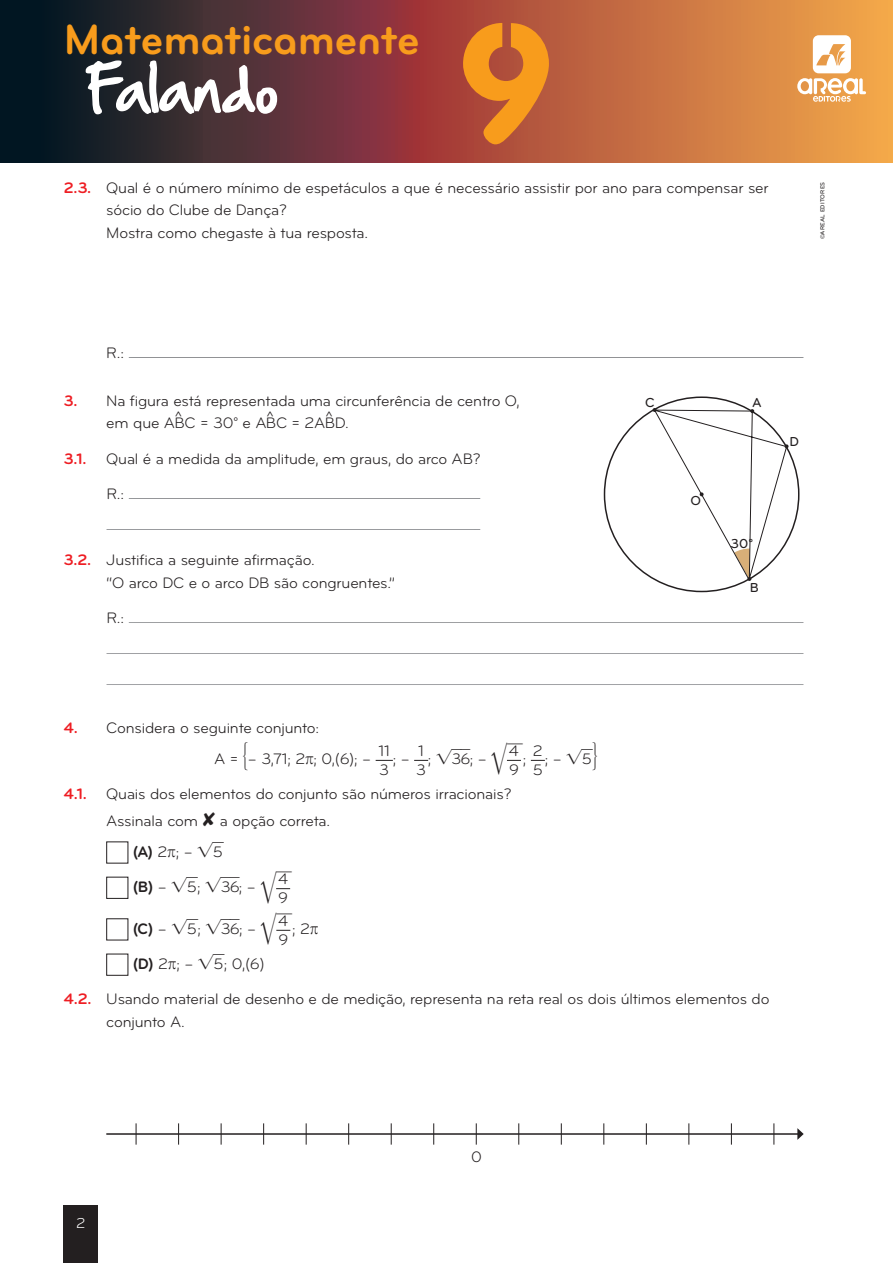
<style>
.page{position:relative;width:893px;height:1263px;background:#fff}
.page>*{position:absolute;margin:0;border:0;box-sizing:border-box;transform-origin:0 0}
.t1{font:700 175.95px "Rounded Stencil EF";color:#f89c1c}
.t2{font:82.65px "Logotipos Std Areal";color:#fff}
.t3{font:55.8px "Hand Of Sean";letter-spacing:-.02em;color:#fff}
.t4{font:43.95px "Bryant Pro Bold Alternate";letter-spacing:-.01em;color:#f89c1c}
.t5{font:15.75px/19.2px "Bryant Pro";letter-spacing:-.01em;color:#231f20}
.t6{font:700 15.75px "Bryant Pro";color:#ee1d23}
.t7{font:14.85px "Bryant Pro";color:#fff}
.t8{font:500 13.5px "Bryant Pro";color:#231f20}
.t9{font:500 6px "Bryant Pro";letter-spacing:.025em;color:#231f20}
.s1{font-weight:700;color:#ee1d23}
.s2{font-family:"Simbolos Mat Std";font-weight:300}
.s3{font-weight:700}
</style>
<div class="page">
<svg style="left:203px;top:0;width:690px;height:163px;background:#ac5d40"></svg>
<div style="left:0;top:0;width:203px;height:163px;background:linear-gradient(to right,#00111f,#3e3031)"></div>
<div style="left:64px;top:1205px;width:34px;height:58px;background:#231f20"></div>
<hr style="left:127px;top:357px;width:678px;height:3px;background:#231f20;opacity:.25">
<hr style="left:127px;top:498px;width:356px;height:3px;background:#231f20;opacity:.25">
<hr style="left:105px;top:529px;width:378px;height:3px;background:#231f20;opacity:.25">
<hr style="left:127px;top:622px;width:678px;height:3px;background:#231f20;opacity:.25">
<hr style="left:105px;top:653px;width:700px;height:3px;background:#231f20;opacity:.25">
<hr style="left:105px;top:684px;width:700px;height:3px;background:#231f20;opacity:.25">
<svg style="left:376px;top:760px;width:17px;height:1px"></svg>
<svg style="left:414px;top:760px;width:14px;height:1px"></svg>
<svg style="left:507px;top:760px;width:14px;height:1px"></svg>
<svg style="left:531px;top:760px;width:14px;height:1px"></svg>
<div style="left:106px;top:877px;width:22px;height:22px;border:1px solid #231f20"></div>
<svg style="left:276px;top:888px;width:14px;height:1px"></svg>
<div style="left:106px;top:918px;width:22px;height:22px;border:1px solid #231f20"></div>
<svg style="left:276px;top:930px;width:14px;height:1px"></svg>
<div style="left:106px;top:954px;width:22px;height:22px;border:1px solid #231f20"></div>
<svg style="left:653px;top:408px;width:135px;height:173px"></svg>
<hr style="left:106px;top:1133px;width:692px;height:2px;background:#231f20">
<svg style="left:797px;top:1128px;width:7px;height:12px"></svg>
<svg style="left:136px;top:1123px;width:1px;height:21px"></svg>
<svg style="left:178px;top:1123px;width:1px;height:21px"></svg>
<svg style="left:221px;top:1123px;width:1px;height:21px"></svg>
<svg style="left:263px;top:1123px;width:1px;height:21px"></svg>
<svg style="left:306px;top:1123px;width:1px;height:21px"></svg>
<svg style="left:348px;top:1123px;width:1px;height:21px"></svg>
<svg style="left:391px;top:1123px;width:1px;height:21px"></svg>
<svg style="left:433px;top:1123px;width:1px;height:21px"></svg>
<svg style="left:476px;top:1123px;width:1px;height:21px"></svg>
<svg style="left:518px;top:1123px;width:1px;height:21px"></svg>
<svg style="left:561px;top:1123px;width:1px;height:21px"></svg>
<svg style="left:603px;top:1123px;width:1px;height:21px"></svg>
<svg style="left:646px;top:1123px;width:1px;height:21px"></svg>
<svg style="left:688px;top:1123px;width:1px;height:21px"></svg>
<svg style="left:731px;top:1123px;width:1px;height:21px"></svg>
<svg style="left:773px;top:1123px;width:1px;height:21px"></svg>
<h3 class="t4" style="left:64px;top:16px;width:358px">Matematicamente</h3>
<h1 class="t1" style="left:452px;top:-13px;width:110px">9</h1>
<h3 class="t3" style="left:84px;top:39px;width:196px">Falando</h3>
<p class="t5" style="left:106px;top:176px;width:664px;line-height:22.5px;text-indent:-43px"><span class="s1">2.3.</span> Qual é o número mínimo de espetáculos a que é necessário assistir por ano para compensar ser sócio do Clube de Dança?<br>Mostra como chegaste à tua resposta.</p>
<h2 class="t2" style="left:797px;top:25px;width:70px">a</h2>
<p class="t9" style="left:819px;top:239px;width:59px;rotate:-90deg">©AREAL EDITORES</p>
<p class="t5" style="left:106px;top:343px;width:19px">R.:</p>
<p class="t5" style="left:106px;top:390px;width:415px;line-height:22.5px;text-indent:-43px"><span class="s1">3.</span> Na figura está representada uma circunferência de centro O, em que A^BC = 30° e A^BC = 2A^BD.</p>
<p class="t6" style="left:64px;top:450px;width:24px">3.1.</p>
<p class="t5" style="left:106px;top:449px;width:376px">Qual é a medida da amplitude, em graus, do arco AB?</p>
<p class="t5" style="left:106px;top:484px;width:19px">R.:</p>
<p class="t5" style="left:106px;top:549px;width:290px;line-height:22.5px;text-indent:-43px"><span class="s1">3.2.</span> Justifica a seguinte afirmação.<br>“O arco DC e o arco DB são congruentes.”</p>
<p class="t5" style="left:106px;top:608px;width:19px">R.:</p>
<p class="t8" style="left:645px;top:395px;width:11px">C</p>
<p class="t8" style="left:752px;top:396px;width:11px">A</p>
<p class="t8" style="left:690px;top:493px;width:12px">O</p>
<p class="t8" style="left:731px;top:536px;width:24px">30°</p>
<p class="t8" style="left:750px;top:580px;width:10px">B</p>
<p class="t8" style="left:789px;top:434px;width:11px">D</p>
<p class="t5" style="left:214px;top:713px;width:159px;line-height:31px;text-indent:-150px"><span class="s1">4.</span> Considera o seguinte conjunto:<br>A = – 3,71; 2<span class="s2">p</span>; 0,(6); –</p>
<p class="t5" style="left:379px;top:741px;width:13px">11<br>3</p>
<p class="t5" style="left:393px;top:749px;width:19px">; –</p>
<p class="t5" style="left:416px;top:741px;width:11px">1<br>3</p>
<p class="t5" style="left:428px;top:749px;width:80px">; √36; – √</p>
<p class="t5" style="left:509px;top:741px;width:12px">4<br>9</p>
<p class="t5" style="left:523px;top:749px;width:5px">;</p>
<p class="t5" style="left:533px;top:741px;width:11px">2<br>5</p>
<p class="t5" style="left:545px;top:749px;width:48px">;–√5</p>
<p class="t5" style="left:106px;top:781px;width:407px;line-height:26.7px;text-indent:-43px"><span class="s1">4.1.</span> Quais dos elementos do conjunto são números irracionais?<br>Assinala com ✘ a opção correta.</p>
<p class="t5" style="left:133px;top:842px;width:92px"><span class="s3">(A)</span> 2<span class="s2">p</span>; – √5</p>
<p class="t5" style="left:133px;top:878px;width:145px"><span class="s3">(B)</span> – √5; √36; – √</p>
<p class="t5" style="left:278px;top:870px;width:12px">4<br>9</p>
<p class="t5" style="left:133px;top:919px;width:145px"><span class="s3">(C)</span> – √5; √36; – √</p>
<p class="t5" style="left:278px;top:911px;width:12px">4<br>9</p>
<p class="t5" style="left:292px;top:919px;width:28px">; 2<span class="s2">p</span></p>
<p class="t5" style="left:133px;top:955px;width:133px"><span class="s3">(D)</span> 2<span class="s2">p</span>; – √5; 0,(6)</p>
<p class="t5" style="left:106px;top:988px;width:665px;line-height:22.5px;text-indent:-43px"><span class="s1">4.2.</span> Usando material de desenho e de medição, representa na reta real os dois últimos elementos do conjunto A.</p>
<p class="t7" style="left:76px;top:1215px;width:11px">2</p>
<p class="t5" style="left:471px;top:1148px;width:12px">0</p>
</div>
